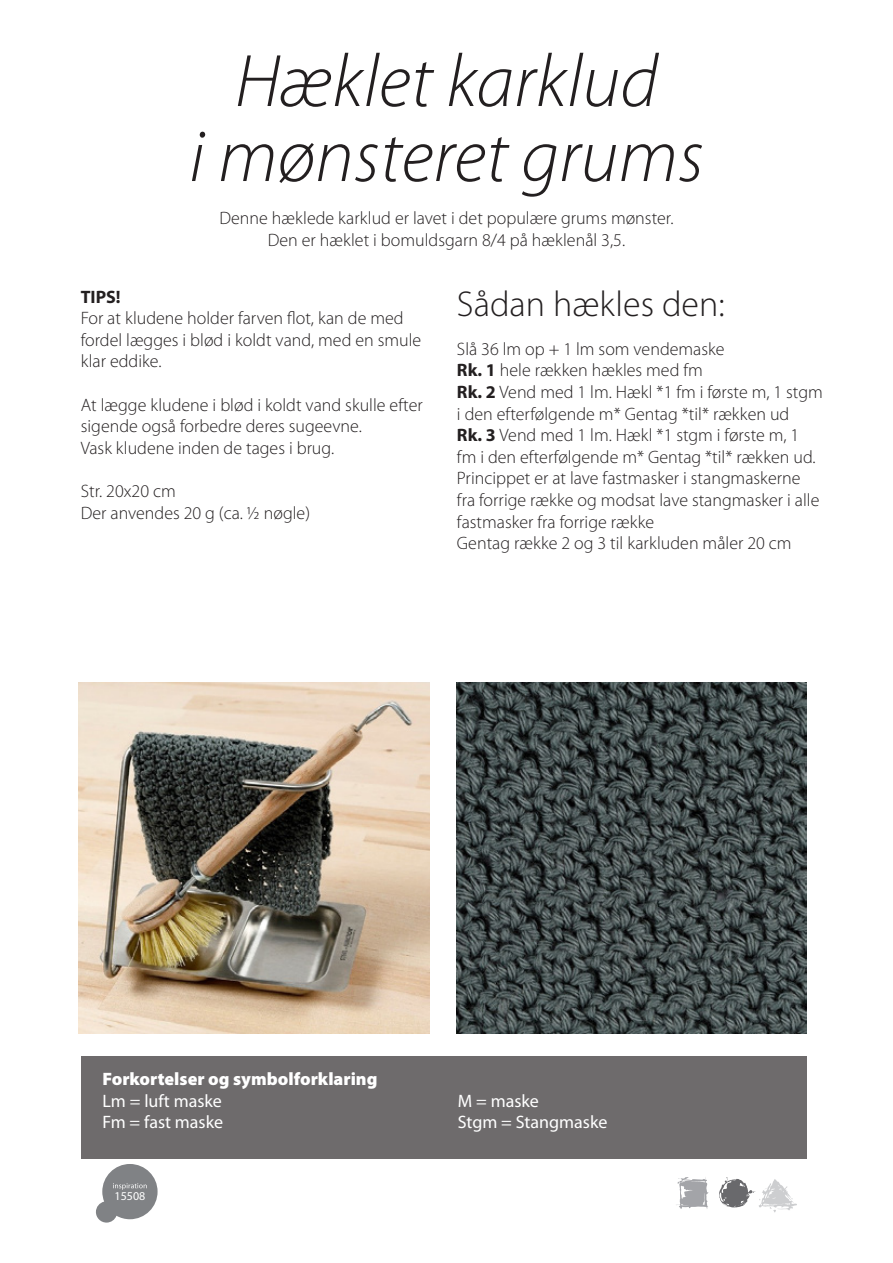
<style>
.page{position:relative;width:893px;height:1263px;background:#fff}
.page>*{position:absolute;margin:0;border:0;box-sizing:border-box;transform-origin:0 0}
.t1{font:italic 300 75px/75px "Myriad Pro";color:#231f20;text-align:center}
.t2{font:300 36px "Myriad Pro";color:#231f20}
.t3{font:300 18px/21.6px "Myriad Pro";color:#231f20}
.t4{font:18px/21.6px "Myriad Pro";color:#fff}
.t5{font:900 18px "Myriad Pro";color:#fff}
.t6{font:700 18px "Myriad Pro";color:#231f20}
.t7{font:12px "Myriad Pro";color:#fff}
.s1{font-weight:700}
</style>
<div class="page">
<div style="left:81px;top:1057px;width:725px;height:102px;background:#6e6b6c"></div>
<svg style="left:676px;top:1177px;width:33px;height:32px"></svg>
<svg style="left:719px;top:1177px;width:78px;height:35px"></svg>
<svg style="left:96px;top:1164px;width:62px;height:58px"></svg>
<img style="left:79px;top:683px;width:350px;height:350px">
<img style="left:456px;top:683px;width:351px;height:350px">
<h1 class="t1" style="left:189px;top:43px;width:516px">Hæklet karklud<br>i mønsteret grums</h1>
<p class="t3" style="left:219px;top:207px;width:455px;text-align:center">Denne hæklede karklud er lavet i det populære grums mønster.<br>Den er hæklet i bomuldsgarn 8/4 på hæklenål 3,5.</p>
<p class="t6" style="left:81px;top:285px;width:41px">TIPS!</p>
<p class="t3" style="left:81px;top:307px;width:342px">For at kludene holder farven flot, kan de med fordel lægges i blød i koldt vand, med en smule klar eddike.</p>
<p class="t3" style="left:81px;top:394px;width:343px">At lægge kludene i blød i koldt vand skulle efter sigende også forbedre deres sugeevne.<br>Vask kludene inden de tages i brug.</p>
<p class="t3" style="left:81px;top:480px;width:231px">Str. 20x20 cm<br>Der anvendes 20 g (ca. ½ nøgle)</p>
<h2 class="t2" style="left:457px;top:282px;width:269px">Sådan hækles den:</h2>
<p class="t3" style="left:457px;top:338px;width:367px">Slå 36 lm op + 1 lm som vendemaske<br><span class="s1">Rk. 1</span> hele rækken hækles med fm<br><span class="s1">Rk. 2</span> Vend med 1 lm. Hækl *1 fm i første m, 1 stgm i den efterfølgende m* Gentag *til* rækken ud<br><span class="s1">Rk. 3</span> Vend med 1 lm. Hækl *1 stgm i første m, 1 fm i den efterfølgende m* Gentag *til* rækken ud.<br>Princippet er at lave fastmasker i stangmaskerne fra forrige række og modsat lave stangmasker i alle fastmasker fra forrige række<br>Gentag række 2 og 3 til karkluden måler 20 cm</p>
<p class="t5" style="left:102px;top:1067px;width:276px">Forkortelser og symbolforklaring</p>
<p class="t4" style="left:102px;top:1089px;width:122px">Lm = luft maske<br>Fm = fast maske</p>
<p class="t4" style="left:458px;top:1089px;width:151px">M = maske<br>Stgm = Stangmaske</p>
<p class="t7" style="left:115px;top:1188px;width:32px">15508</p>
</div>
